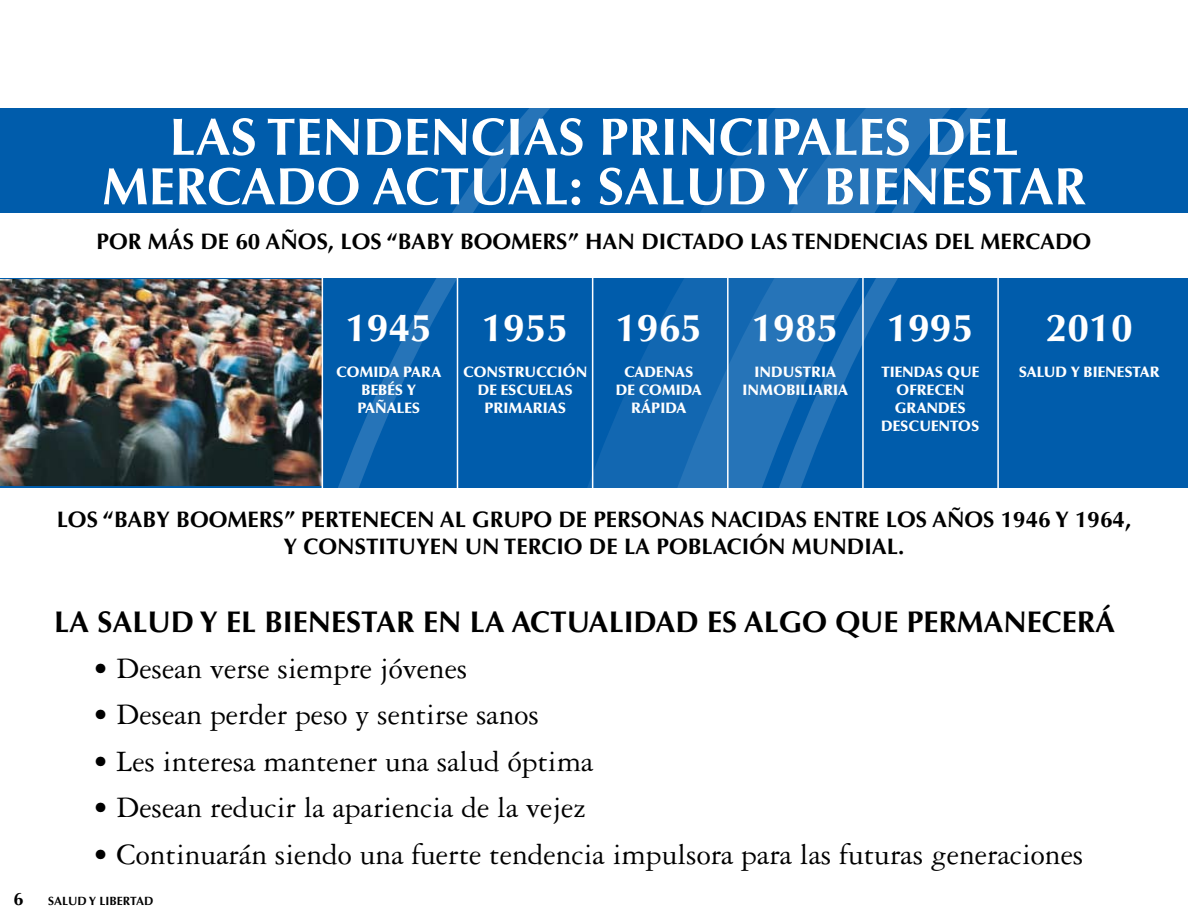
<style>
.page{position:relative;width:1188px;height:918px;background:#fff}
.page>*{position:absolute;margin:0;border:0;box-sizing:border-box;transform-origin:0 0}
.t1{font:700 52.5px "Optima";color:#fff}
.t2{font:700 39px "Optima";color:#fff}
.t3{font:31.5px "Garamond Three";color:#000}
.t4{font:700 30px "Optima";color:#000}
.t5{font:700 22.5px "Optima";color:#000}
.t6{font:900 15px/18px "Optima";color:#fff;text-align:center}
.t7{font:700 12px "Optima";color:#000}
</style>
<div class="page">
<div style="left:0;top:279px;width:1188px;height:208px;background:#005cab"></div>
<svg style="left:218px;top:279px;width:241px;height:208px"></svg>
<svg style="left:588px;top:279px;width:292px;height:208px"></svg>
<div style="left:0;top:108px;width:1188px;height:105px;background:#005cab"></div>
<svg style="left:452px;top:108px;width:537px;height:105px"></svg>
<img style="left:0;top:279px;width:322px;height:206px">
<hr style="left:457px;top:270px;width:1px;height:228px;background:#fff">
<hr style="left:322px;top:270px;width:1px;height:228px;background:#fff">
<hr style="left:592px;top:270px;width:1px;height:228px;background:#fff">
<hr style="left:727px;top:270px;width:2px;height:228px;background:#fff">
<hr style="left:862px;top:270px;width:2px;height:228px;background:#fff">
<hr style="left:997px;top:270px;width:2px;height:228px;background:#fff">
<h1 class="t1" style="left:169px;top:106px;width:131px">LA S TENDENCIA</h1>
<h1 class="t1" style="left:558px;top:106px;width:70px">S PRINCIPALE</h1>
<h1 class="t1" style="left:885px;top:106px;width:71px">S DEL</h1>
<h1 class="t1" style="left:102px;top:156px;width:38px">MERCADO</h1>
<h1 class="t1" style="left:372px;top:156px;width:34px">ACTUAL</h1>
<h1 class="t1" style="left:569px;top:156px;width:92px">: SALUD</h1>
<h1 class="t1" style="left:777px;top:156px;width:75px">Y BIENE</h1>
<h1 class="t1" style="left:966px;top:156px;width:58px">STAR</h1>
<p class="t5" style="left:97px;top:229px;width:16px">POR</p>
<p class="t5" style="left:148px;top:229px;width:265px">MÁS DE 60 AÑOS, LOS “BABY</p>
<p class="t5" style="left:460px;top:229px;width:17px">BOOMER</p>
<p class="t5" style="left:556px;top:229px;width:101px">S” HAN DICTADO</p>
<p class="t5" style="left:750px;top:229px;width:57px">LA S TENDENCIA</p>
<p class="t5" style="left:917px;top:229px;width:31px">S DEL</p>
<p class="t5" style="left:981px;top:229px;width:17px">MERCADO</p>
<p class="t2" style="left:321px;top:305px;width:813px">1 945 1 955 1 965 1 985 1 995 201 0</p>
<p class="t6" style="left:336px;top:363px;width:107px">COMIDA PARA</p>
<p class="t6" style="left:463px;top:363px;width:126px">CONSTRUCCIÓN</p>
<p class="t6" style="left:624px;top:363px;width:71px">CADENAS</p>
<p class="t6" style="left:755px;top:363px;width:83px">INDUSTRIA</p>
<p class="t6" style="left:881px;top:363px;width:99px">TIENDAS QUE</p>
<p class="t6" style="left:1019px;top:363px;width:143px">SALUD Y BIENESTAR</p>
<p class="t6" style="left:362px;top:381px;width:56px">BEBÉS Y</p>
<p class="t6" style="left:478px;top:381px;width:96px">DE ESCUELAS</p>
<p class="t6" style="left:616px;top:381px;width:88px">DE COMIDA</p>
<p class="t6" style="left:743px;top:381px;width:107px">INMOBILIARIA</p>
<p class="t6" style="left:896px;top:381px;width:70px">OFRECEN</p>
<p class="t6" style="left:357px;top:399px;width:64px">PAÑALES</p>
<p class="t6" style="left:484px;top:399px;width:83px">PRIMARIAS</p>
<p class="t6" style="left:631px;top:399px;width:57px">RÁPIDA</p>
<p class="t6" style="left:881px;top:399px;width:100px">GRANDES<br>DESCUENTOS</p>
<p class="t5" style="left:57px;top:506px;width:72px">LOS “BABY</p>
<p class="t5" style="left:176px;top:506px;width:17px">BOOMER</p>
<p class="t5" style="left:273px;top:506px;width:43px">S” PERTENECEN</p>
<p class="t5" style="left:440px;top:506px;width:66px">AL GRUPO</p>
<p class="t5" style="left:558px;top:506px;width:102px">DEPERSONA</p>
<p class="t5" style="left:693px;top:506px;width:33px">S NACIDA</p>
<p class="t5" style="left:796px;top:506px;width:32px">S ENTRE</p>
<p class="t5" style="left:886px;top:506px;width:247px">LOS AÑOS 1946 Y1964,</p>
<p class="t5" style="left:284px;top:533px;width:38px">Y CON</p>
<p class="t5" style="left:355px;top:533px;width:26px">STITUYEN</p>
<p class="t5" style="left:465px;top:533px;width:54px">UN TERCIO</p>
<p class="t5" style="left:589px;top:533px;width:82px">DELAPOBLACI</p>
<p class="t5" style="left:749px;top:533px;width:59px">ÓN MUNDIAL</p>
<p class="t5" style="left:898px;top:533px;width:8px">.</p>
<p class="t4" style="left:54px;top:604px;width:1062px">LA SALUD Y EL BIENESTAR EN LA ACTUALIDAD ES ALGO QUE PERMANECERÁ</p>
<p class="t3" style="left:93px;top:651px;width:376px">• Desean verse siempre jóvenes</p>
<p class="t3" style="left:93px;top:698px;width:448px">• Desean perder peso y sentirse sanos</p>
<p class="t3" style="left:93px;top:744px;width:502px">• Les interesa mantener una salud óptima</p>
<p class="t3" style="left:93px;top:791px;width:494px">• Desean reducir la apariencia de la vejez</p>
<p class="t3" style="left:93px;top:837px;width:992px">• Continuarán siendo una fuerte tendencia impulsora para las futuras generaciones</p>
<p class="t7" style="left:48px;top:893px;width:107px">SALUD Y LIBERTAD</p>
</div>
